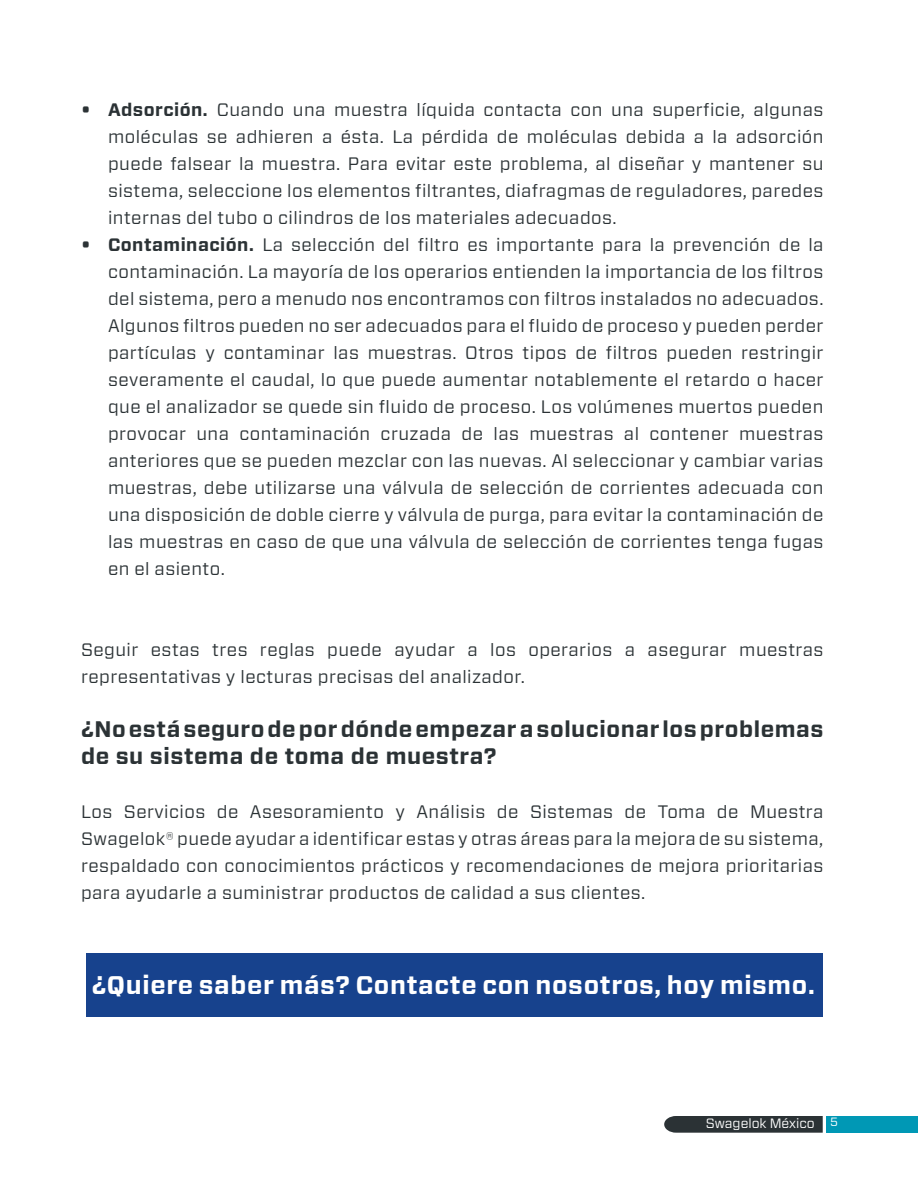
<style>
.page{position:relative;width:918px;height:1188px;background:#fff}
.page>*{position:absolute;margin:0;border:0;box-sizing:border-box;transform-origin:0 0}
.t1{font:700 25.5px "Forza";letter-spacing:.025em;color:#fff}
.t2{font:700 22.5px/27px "Forza";letter-spacing:.025em;color:#2b3235}
.t3{font:18px/27px "Forza";letter-spacing:.025em;color:#2b3235;text-align:justify}
.t4{font:13.5px "Forza";color:#fff}
.s1{font-weight:700}
</style>
<div class="page">
<div style="left:86px;top:953px;width:737px;height:64px;background:#17428d"></div>
<svg style="left:664px;top:1116px;width:159px;height:17px;background:#32393c"></svg>
<div style="left:826px;top:1116px;width:92px;height:17px;background:#0098b5"></div>
<p class="t3" style="left:108px;top:96px;width:717px;text-indent:-27px"><span class="s1">• Adsorción.</span> Cuando una muestra líquida contacta con una superficie, algunas moléculas se adhieren a ésta. La pérdida de moléculas debida a la adsorción puede falsear la muestra. Para evitar este problema, al diseñar y mantener su sistema, seleccione los elementos filtrantes, diafragmas de reguladores, paredes internas del tubo o cilindros de los materiales adecuados.</p>
<p class="t3" style="left:108px;top:231px;width:717px;text-indent:-27px"><span class="s1">• Contaminación.</span> La selección del filtro es importante para la prevención de la contaminación. La mayoría de los operarios entienden la importancia de los filtros del sistema, pero a menudo nos encontramos con filtros instalados no adecuados.<br>Algunos filtros pueden no ser adecuados para el fluido de proceso y pueden perder partículas y contaminar las muestras. Otros tipos de filtros pueden restringir severamente el caudal, lo que puede aumentar notablemente el retardo o hacer que el analizador se quede sin fluido de proceso. Los volúmenes muertos pueden provocar una contaminación cruzada de las muestras al contener muestras anteriores que se pueden mezclar con las nuevas. Al seleccionar y cambiar varias muestras, debe utilizarse una válvula de selección de corrientes adecuada con una disposición de doble cierre y válvula de purga, para evitar la contaminación de las muestras en caso de que una válvula de selección de corrientes tenga fugas en el asiento.</p>
<p class="t3" style="left:81px;top:636px;width:744px">Seguir estas tres reglas puede ayudar a los operarios a asegurar muestras representativas y lecturas precisas del analizador.</p>
<p class="t2" style="left:81px;top:716px;width:744px">¿No está seguro de por dónde empezar a solucionar los problemas de su sistema de toma de muestra?</p>
<p class="t3" style="left:81px;top:798px;width:744px">Los Servicios de Asesoramiento y Análisis de Sistemas de Toma de Muestra Swagelok® puede ayudar a identificar estas y otras áreas para la mejora de su sistema, respaldado con conocimientos prácticos y recomendaciones de mejora prioritarias para ayudarle a suministrar productos de calidad a sus clientes.</p>
<h1 class="t1" style="left:92px;top:968px;width:725px">¿Quiere saber más? Contacte con nosotros, hoy mismo.</h1>
<p class="t4" style="left:706px;top:1114px;width:134px">Swagelok México <sup>5</sup></p>
</div>
